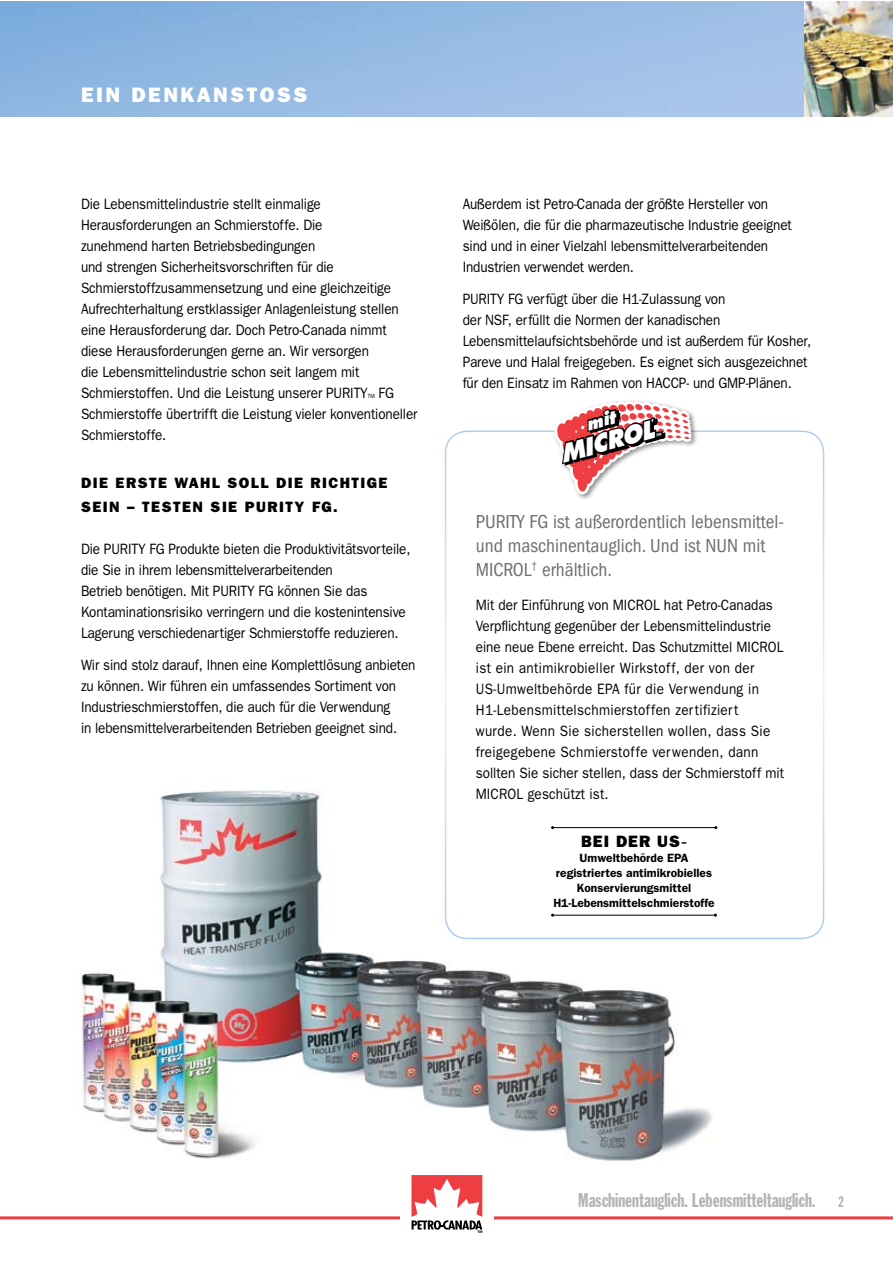
<style>
.page{position:relative;width:893px;height:1263px;background:#fff}
.page>*{position:absolute;margin:0;border:0;box-sizing:border-box;transform-origin:0 0}
.t1{font:italic 800 24px "Futura";color:#fff;scale:.94 1}
.t2{font:800 21px "Franklin Gothic";letter-spacing:.12em;color:#fff}
.t3{font:condensed 19.5px/24px "ITC Franklin Gothic Std";color:#6d6f71}
.t4{font:19.5px "Franklin Gothic Std Extra Cond";color:#b2b4b6}
.t5{font:800 16.5px "Franklin Gothic";letter-spacing:.06em;color:#000}
.t6{font:15px/21px "Franklin Gothic";letter-spacing:-.01em;color:#000;scale:.9 1}
.t7{font:15px/21px "Franklin Gothic";letter-spacing:.025em;color:#000;scale:.9 1}
.t8{font:800 15px/24px "Franklin Gothic";letter-spacing:.1em;color:#000}
.t9{font:600 12px/15px "Franklin Gothic";color:#000;text-align:center}
.t10{font:6px "Franklin Gothic";color:#000;scale:.9 1}
.s1{font-family:"Times New Roman";font-weight:400;font-size:18px}
.s2{font-size:15px}
</style>
<div class="page">
<hr style="left:0;top:1216px;width:892px;height:3px;background:#ef3e42">
<div style="left:400px;top:1169px;width:93px;height:70px;background:#fff"></div>
<svg style="left:411px;top:1175px;width:71px;height:58px"></svg>
<img style="left:81px;top:790px;width:646px;height:371px">
<div style="left:445px;top:431px;width:379px;height:508px;border:2px solid #fff;border-radius:22px"></div>
<div style="left:552px;top:399px;width:146px;height:102px;background:#000;opacity:.45"></div>
<hr style="left:553px;top:827px;width:163px;height:1px;background:#000">
<hr style="left:553px;top:915px;width:162px;height:1px;background:#000">
<img style="left:804px;top:1px;width:88px;height:115px">
<svg style="left:549px;top:399px;width:146px;height:101px"></svg>
<h2 class="t2" style="left:81px;top:82px;width:228px">EIN DENKANSTOSS</h2>
<p class="t6" style="left:81px;top:194px;width:355px">Die Lebensmittelindustrie stellt einmalige Herausforderungen an Schmierstoffe. Die<br>zunehmend harten Betriebsbedingungen<br>und strengen Sicherheitsvorschriften für die Schmierstoffzusammensetzung und eine gleichzeitige Aufrechterhaltung erstklassiger Anlagenleistung stellen eine Herausforderung dar. Doch Petro-Canada nimmt diese Herausforderungen gerne an. Wir versorgen<br>die Lebensmittelindustrie schon seit langem mit Schmierstoffen. Und die Leistung unserer PURITY</p>
<p class="t6" style="left:81px;top:383px;width:375px;text-indent:298px">FG<br>Schmierstoffe übertrifft die Leistung vieler konventioneller<br>Schmierstoffe.</p>
<p class="t8" style="left:81px;top:471px;width:308px">DIE ERSTE WAHL SOLL DIE RICHTIGE<br>SEIN – TESTEN SIE PURITY FG.</p>
<p class="t6" style="left:81px;top:538px;width:367px">Die PURITY FG Produkte bieten die Produktivitätsvorteile, die Sie in ihrem lebensmittelverarbeitenden<br>Betrieb benötigen. Mit PURITY FG können Sie das Kontaminationsrisiko verringern und die kostenintensive Lagerung verschiedenartiger Schmierstoffe reduzieren.</p>
<p class="t6" style="left:81px;top:654px;width:373px">Wir sind stolz darauf, Ihnen eine Komplettlösung anbieten zu können. Wir führen ein umfassendes Sortiment von Industrieschmierstoffen, die auch für die Verwendung<br>in lebensmittelverarbeitenden Betrieben geeignet sind.</p>
<p class="t10" style="left:368px;top:393px;width:9px">TM</p>
<p class="t6" style="left:463px;top:194px;width:367px">Außerdem ist Petro-Canada der größte Hersteller von Weißölen, die für die pharmazeutische Industrie geeignet sind und in einer Vielzahl lebensmittelverarbeitenden Industrien verwendet werden.</p>
<p class="t6" style="left:463px;top:288px;width:389px">PURITY FG verfügt über die H1-Zulassung von<br>der NSF, erfüllt die Normen der kanadischen Lebensmittelaufsichtsbehörde und ist außerdem für Kosher, Pareve und Halal freigegeben. Es eignet sich ausgezeichnet für den Einsatz im Rahmen von HACCP- und GMP-Plänen.</p>
<h1 class="t1" style="left:557px;top:440px;width:103px;rotate:-15deg">MICROL</h1>
<h3 class="t3" style="left:476px;top:510px;width:310px">PURITY FG ist außerordentlich lebensmittel&shy;und maschinentauglich. Und ist NUN mit<br>MICROL<sup>†</sup> erhältlich.</h3>
<p class="t7" style="left:476px;top:595px;width:344px">Mit der Einführung von MICROL hat Petro-Canadas Verpflichtung gegenüber der Lebensmittelindustrie eine neue Ebene erreicht. Das Schutzmittel MICROL ist ein antimikrobieller Wirkstoff, der von der US-Umweltbehörde EPA für die Verwendung in H1-Lebensmittelschmierstoffen zertifiziert<br>wurde. Wenn Sie sicherstellen wollen, dass Sie freigegebene Schmierstoffe verwenden, dann sollten Sie sicher stellen, dass der Schmierstoff mit MICROL geschützt ist.</p>
<p class="t5" style="left:581px;top:832px;width:107px">BEI DER US<span class="s1">-</span></p>
<p class="t9" style="left:553px;top:850px;width:163px">Umweltbehörde EPA registriertes antimikrobielles<br>Konservierungsmittel<br>H1-Lebensmittelschmierstoffe</p>
<h3 class="t4" style="left:578px;top:1190px;width:267px">Maschinentauglich. Lebensmitteltauglich. <span class="s2">2</span></h3>
</div>
